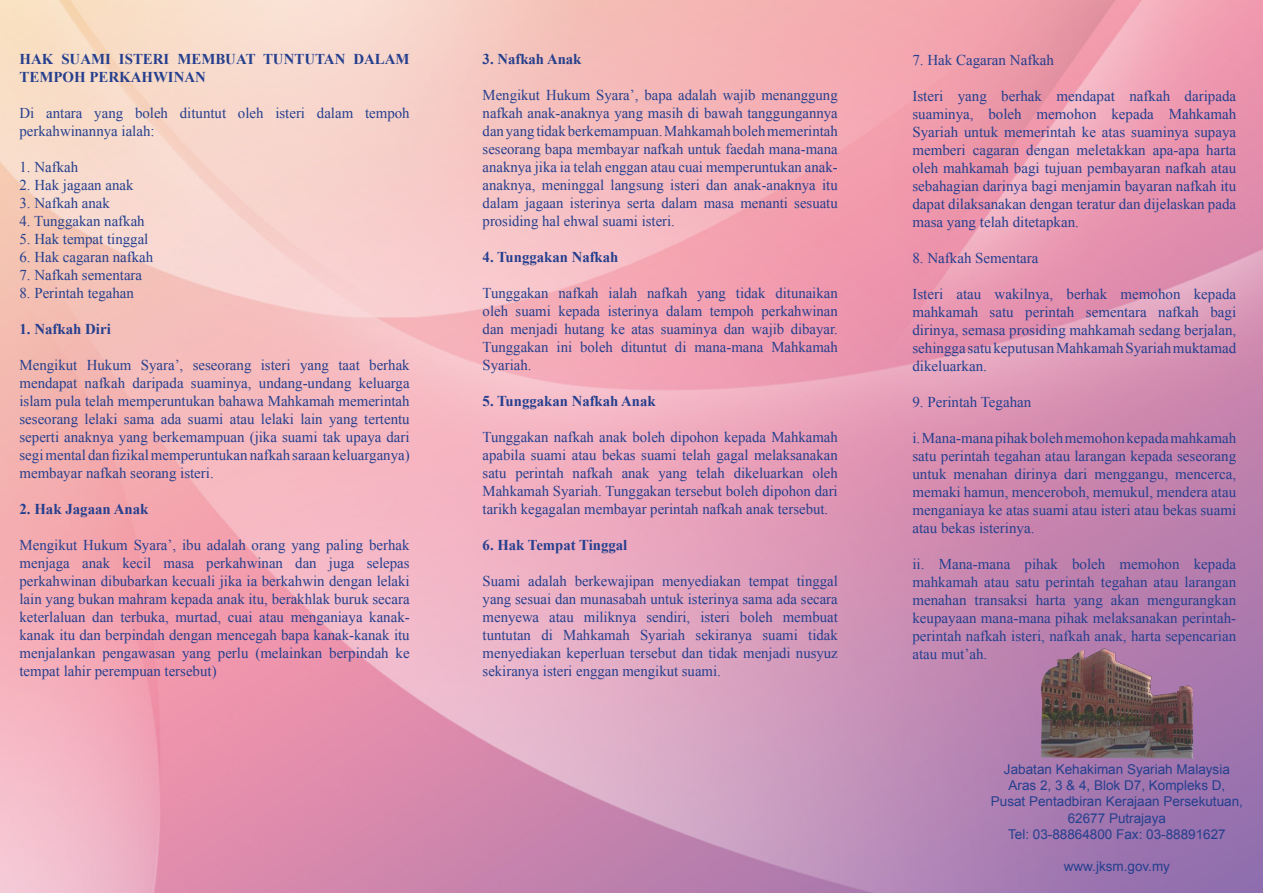
<style>
.page{position:relative;width:1263px;height:893px;background:#fff}
.page>*{position:absolute;margin:0;border:0;box-sizing:border-box;transform-origin:0 0}
.t1{font:15px/18px "Times New Roman";color:#253f8e;text-align:justify}
.t2{font:700 15px/18px "Times New Roman";color:#253f8e}
.t3{font:13.5px "Arial";color:#253f8e}
.s1{color:#25408f}
</style>
<div class="page">
<img style="left:1039px;top:639px;width:155px;height:120px">
<p class="t2" style="left:20px;top:50px;width:392px">HAK SUAMI ISTERI MEMBUAT TUNTUTAN DALAM<br>TEMPOH PERKAHWINAN</p>
<p class="t1" style="left:20px;top:104px;width:392px">Di antara yang boleh dituntut oleh isteri dalam tempoh perkahwinannya ialah:</p>
<p class="t1" style="left:20px;top:158px;width:60px">1. Nafkah</p>
<p class="t1" style="left:20px;top:176px;width:116px">2. Hak jagaan anak</p>
<p class="t1" style="left:20px;top:194px;width:92px">3. Nafkah anak</p>
<p class="t1" style="left:20px;top:212px;width:127px">4. Tunggakan nafkah</p>
<p class="t1" style="left:20px;top:230px;width:130px">5. Hak tempat tinggal</p>
<p class="t1" style="left:20px;top:248px;width:135px">6. Hak cagaran nafkah</p>
<p class="t1" style="left:20px;top:266px;width:124px">7. Nafkah sementara</p>
<p class="t1" style="left:20px;top:284px;width:116px">8. Perintah tegahan</p>
<p class="t2" style="left:20px;top:320px;width:93px">1. Nafkah Diri</p>
<p class="t1" style="left:20px;top:356px;width:392px">Mengikut Hukum Syara’, seseorang isteri yang taat berhak mendapat nafkah daripada suaminya, undang-undang keluarga islam pula telah memperuntukan bahawa Mahkamah memerintah seseorang lelaki sama ada suami atau lelaki lain yang tertentu seperti anaknya yang berkemampuan (jika suami tak upaya dari segi mental dan fizikal memperuntukan nafkah saraan keluarganya) membayar nafkah seorang isteri.</p>
<p class="t2" style="left:20px;top:500px;width:130px">2. Hak Jagaan Anak</p>
<p class="t1" style="left:20px;top:536px;width:392px">Mengikut Hukum Syara’, ibu adalah orang yang paling berhak menjaga anak kecil masa perkahwinan dan juga selepas perkahwinan dibubarkan kecuali jika ia berkahwin dengan lelaki lain yang bukan mahram kepada anak itu, berakhlak buruk secara keterlaluan dan terbuka, murtad, cuai atau menganiaya kanak&shy;kanak itu dan berpindah dengan mencegah bapa kanak-kanak itu menjalankan pengawasan yang perlu (melainkan berpindah ke tempat lahir perempuan tersebut)</p>
<p class="t2" style="left:483px;top:50px;width:100px">3. Nafkah Anak</p>
<p class="t1" style="left:483px;top:86px;width:357px">Mengikut Hukum Syara’, bapa adalah wajib menanggung nafkah anak-anaknya yang masih di bawah tanggungannya dan yang tidak berkemampuan. Mahkamah boleh memerintah seseorang bapa membayar nafkah untuk faedah mana-mana anaknya jika ia telah enggan atau cuai memperuntukan anak&shy;anaknya, meninggal langsung isteri dan anak-anaknya itu dalam jagaan isterinya serta dalam masa menanti sesuatu prosiding hal ehwal suami isteri.</p>
<p class="t2" style="left:483px;top:248px;width:137px">4. Tunggakan Nafkah</p>
<p class="t1" style="left:483px;top:284px;width:357px">Tunggakan nafkah ialah nafkah yang tidak ditunaikan oleh suami kepada isterinya dalam tempoh perkahwinan dan menjadi hutang ke atas suaminya dan wajib dibayar.<br>Tunggakan ini boleh dituntut di mana-mana Mahkamah Syariah.</p>
<p class="t2" style="left:483px;top:392px;width:175px">5. Tunggakan Nafkah Anak</p>
<p class="t1" style="left:483px;top:428px;width:357px">Tunggakan nafkah anak boleh dipohon kepada Mahkamah apabila suami atau bekas suami telah gagal melaksanakan satu perintah nafkah anak yang telah dikeluarkan oleh Mahkamah Syariah. Tunggakan tersebut boleh dipohon dari tarikh kegagalan membayar perintah nafkah anak tersebut.</p>
<p class="t2" style="left:483px;top:536px;width:146px">6. Hak Tempat Tinggal</p>
<p class="t1" style="left:483px;top:572px;width:357px">Suami adalah berkewajipan menyediakan tempat tinggal yang sesuai dan munasabah untuk isterinya sama ada secara menyewa atau miliknya sendiri, isteri boleh membuat tuntutan di Mahkamah Syariah sekiranya suami tidak menyediakan keperluan tersebut dan tidak menjadi nusyuz sekiranya isteri enggan mengikut suami.</p>
<p class="t1" style="left:912px;top:51px;width:143px">7. Hak Cagaran Nafkah</p>
<p class="t1" style="left:912px;top:87px;width:325px">Isteri yang berhak mendapat nafkah daripada suaminya, boleh memohon kepada Mahkamah Syariah untuk memerintah ke atas suaminya supaya memberi cagaran dengan meletakkan apa-apa harta oleh mahkamah bagi tujuan pembayaran nafkah atau sebahagian darinya bagi menjamin bayaran nafkah itu dapat dilaksanakan dengan teratur dan dijelaskan pada masa yang telah ditetapkan.</p>
<p class="t1" style="left:912px;top:249px;width:128px">8. Nafkah Sementara</p>
<p class="t1" style="left:912px;top:285px;width:325px">Isteri atau wakilnya, berhak memohon kepada mahkamah satu perintah sementara nafkah bagi dirinya, semasa prosiding mahkamah sedang berjalan, sehingga satu keputusan Mahkamah Syariah muktamad dikeluarkan.</p>
<p class="t1" style="left:912px;top:393px;width:121px">9. Perintah Tegahan</p>
<p class="t1" style="left:912px;top:429px;width:325px">i. Mana-mana pihak boleh memohon kepada mahkamah satu perintah tegahan atau larangan kepada seseorang untuk menahan dirinya dari menggangu, mencerca, memaki hamun, menceroboh, memukul, mendera atau menganiaya ke atas suami atau isteri atau bekas suami atau bekas isterinya.</p>
<p class="t1" style="left:912px;top:555px;width:325px">ii. Mana-mana pihak boleh memohon kepada mahkamah atau satu perintah tegahan atau larangan menahan transaksi harta yang akan mengurangkan keupayaan mana-mana pihak melaksanakan perintah&shy;<span class="s1">perintah nafkah isteri, nafkah anak, harta sepencarian atau mut’ah.</span></p>
<p class="t3" style="left:1004px;top:760px;width:227px">Jabatan Kehakiman Syariah Malaysia</p>
<p class="t3" style="left:1008px;top:776px;width:218px">Aras 2, 3 &amp; 4, Blok D7, Kompleks D,</p>
<p class="t3" style="left:991px;top:793px;width:254px">Pusat Pentadbiran Kerajaan Persekutuan,</p>
<p class="t3" style="left:1068px;top:809px;width:100px">62677 Putrajaya</p>
<p class="t3" style="left:1008px;top:825px;width:219px">Tel: 03-88864800 Fax: 03-88891627</p>
<p class="t3" style="left:1064px;top:857px;width:108px">www.jksm.gov.my</p>
</div>
